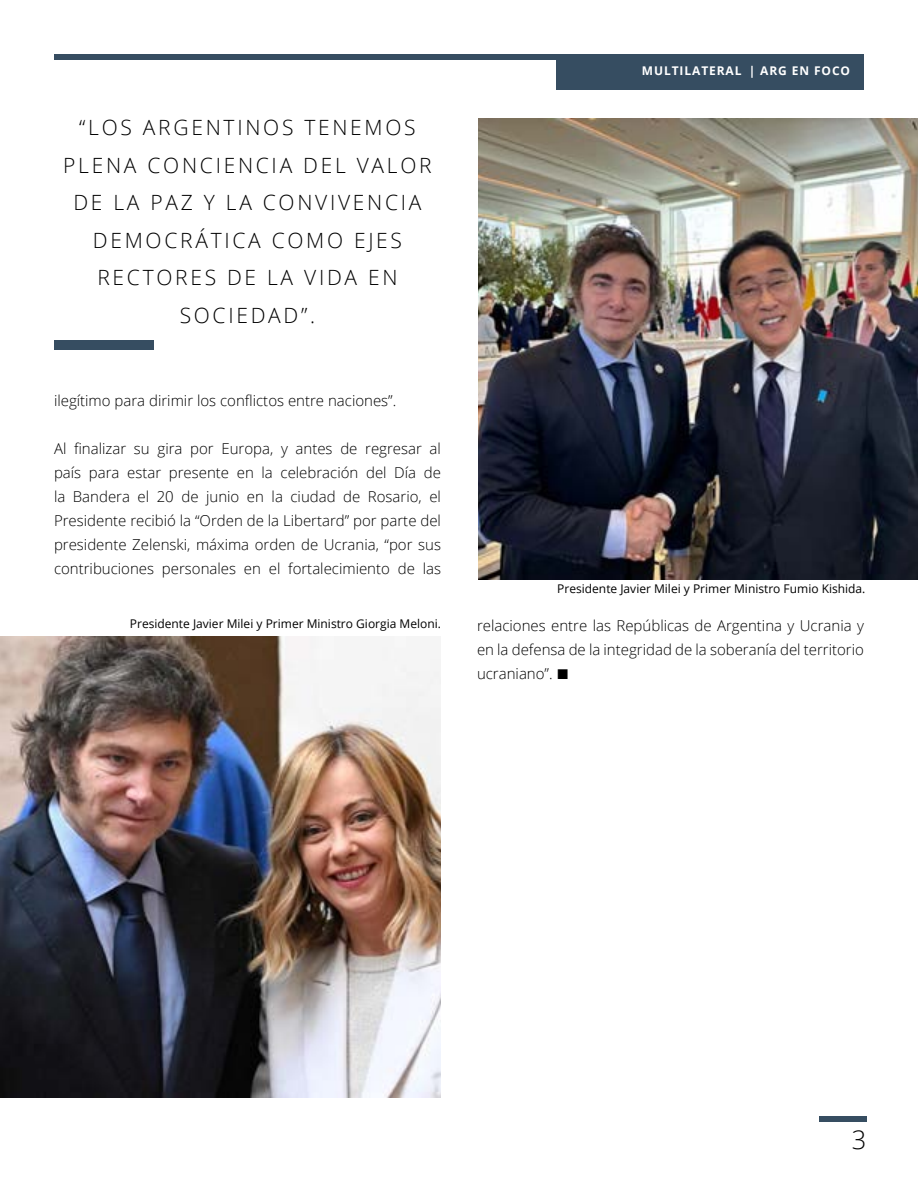
<style>
.page{position:relative;width:918px;height:1188px;background:#fff}
.page>*{position:absolute;margin:0;border:0;box-sizing:border-box;transform-origin:0 0}
.t1{font:300 25.5px "Open Sans";color:#000}
.t2{font:300 21px/37.5px "Open Sans";letter-spacing:.13em;color:#000;text-align:center}
.t3{font:300 15px/24px "Open Sans";color:#000;text-align:justify}
.t4{font:12px "Open Sans";color:#000}
.t5{font:700 12px "Open Sans";letter-spacing:.075em;color:#fff}
.s1{font-family:"Arial";font-weight:700;font-size:21px}
</style>
<div class="page">
<div style="left:54px;top:54px;width:810px;height:5px;background:#364d61"></div>
<div style="left:556px;top:54px;width:308px;height:36px;background:#364d61"></div>
<div style="left:819px;top:1116px;width:47px;height:5px;background:#364d61"></div>
<div style="left:54px;top:340px;width:100px;height:10px;background:#364d61"></div>
<img style="left:0;top:637px;width:441px;height:461px">
<img style="left:478px;top:118px;width:440px;height:462px">
<h2 class="t2" style="left:63px;top:109px;width:370px">“LOS ARGENTINOS TENEMOS<br>PLENA CONCIENCIA DEL VALOR<br>DE LA PAZ Y LA CONVIVENCIA<br>DEMOCRÁTICA COMO EJES<br>RECTORES DE LA VIDA EN<br>SOCIEDAD”.</h2>
<p class="t3" style="left:54px;top:388px;width:344px">ilegítimo para dirimir los conflictos entre naciones”.</p>
<p class="t3" style="left:54px;top:436px;width:389px">Al finalizar su gira por Europa, y antes de regresar al país para estar presente en la celebración del Día de la Bandera el 20 de junio en la ciudad de Rosario, el Presidente recibió la “Orden de la Libertard” por parte del presidente Zelenski, máxima orden de Ucrania, “por sus contribuciones personales en el fortalecimiento de las</p>
<p class="t4" style="left:130px;top:616px;width:313px">Presidente Javier Milei y Primer Ministro Giorgia Meloni.</p>
<p class="t5" style="left:642px;top:62px;width:77px">MULTILATERA</p>
<p class="t5" style="left:735px;top:62px;width:117px">L | ARG EN FOCO</p>
<p class="t4" style="left:557px;top:580px;width:310px">Presidente Javier Milei y Primer Ministro Fumio Kishida.</p>
<p class="t3" style="left:477px;top:613px;width:389px">relaciones entre las Repúblicas de Argentina y Ucrania y en la defensa de la integridad de la soberanía del territorio ucraniano”. <span class="s1">■</span></p>
<h1 class="t1" style="left:852px;top:1122px;width:16px">3</h1>
</div>
